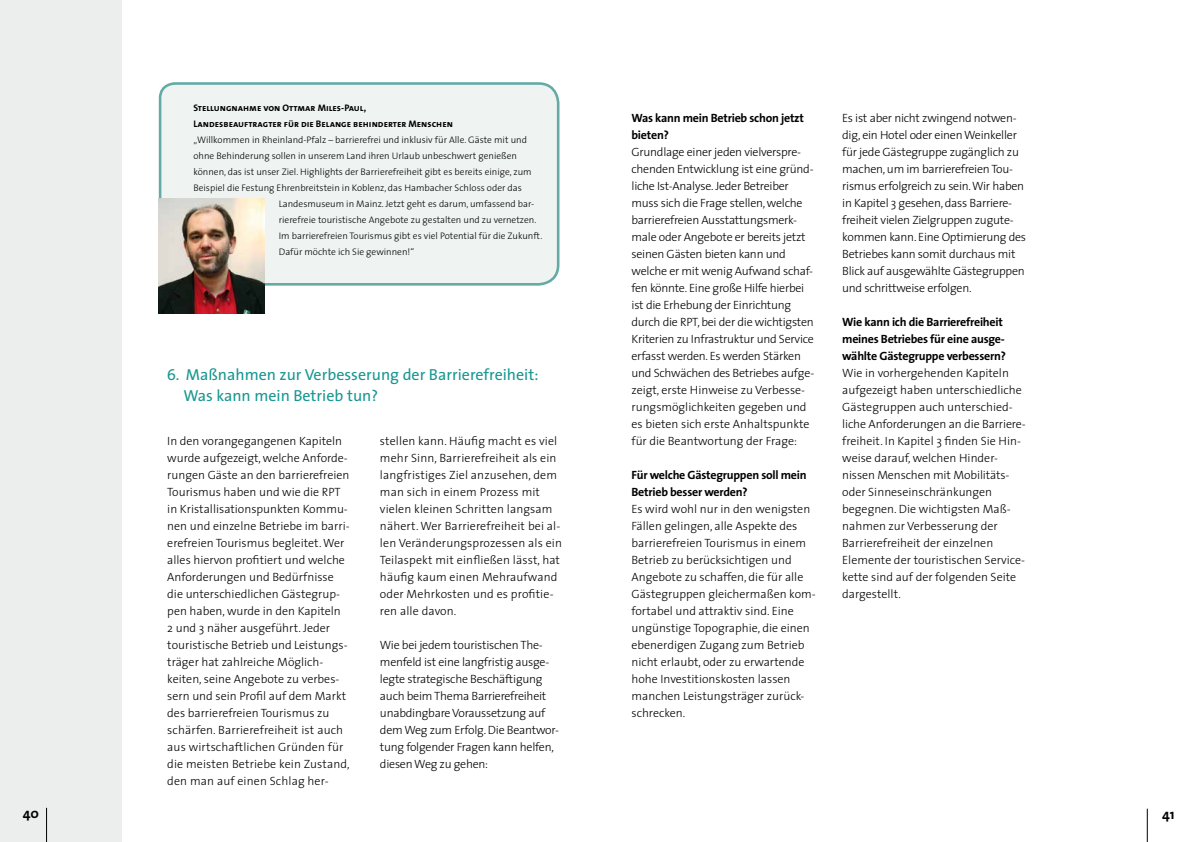
<style>
.page{position:relative;width:1191px;height:842px;background:#fff}
.page>*{position:absolute;margin:0;border:0;box-sizing:border-box;transform-origin:0 0}
.t1{font:16px/21px "The Sans";color:#199791}
.t2{font:700 14px "The Sans";color:#000}
.t3{font:300 12px/17px "The Sans";color:#000}
.t4{font:300 12px/17px "The Sans";letter-spacing:-.02em;color:#000}
.t5{font:700 12px/17px "The Sans";letter-spacing:-.02em;color:#000}
.t6{font:300 9.5px "The Sans";color:#000}
.t7{font:9.5px/16px "The Sans Bold Caps";color:#000}
.s1{font-family:"The Sans Caps"}
</style>
<div class="page">
<div style="left:0;top:0;width:122px;height:842px;background:#eceded"></div>
<hr style="left:1147px;top:809px;width:1px;height:33px;background:#000">
<hr style="left:46px;top:808px;width:1px;height:34px;background:#000">
<div style="left:158px;top:82px;width:402px;height:205px;background:#eff4f3"></div>
<img style="left:159px;top:199px;width:106px;height:114px">
<p class="t7" style="left:193px;top:99px;width:261px">Stellungnahme von Ottmar Miles-Paul,<br>Landesbeauftragter für die Belange behinderter Menschen</p>
<p class="t6" style="left:193px;top:132px;width:335px">„Willkommen in Rheinland-Pfalz – barrierefrei und inklusiv für Alle. Gäste mit und</p>
<p class="t6" style="left:193px;top:148px;width:325px">ohne Behinderung sollen in unserem Land ihren Urlaub unbeschwert genießen</p>
<p class="t6" style="left:193px;top:164px;width:340px">können, das ist unser Ziel. Highlights der Barrierefreiheit gibt es bereits einige, zum</p>
<p class="t6" style="left:193px;top:180px;width:330px">Beispiel die Festung Ehrenbreitstein in Koblenz, das Hambacher Schloss oder das</p>
<p class="t6" style="left:279px;top:196px;width:257px">Landesmuseum in Mainz. Jetzt geht es darum, umfassend bar-</p>
<p class="t6" style="left:279px;top:212px;width:259px">rierefreie touristische Angebote zu gestalten und zu vernetzen.</p>
<p class="t6" style="left:279px;top:228px;width:265px">Im barrierefreien Tourismus gibt es viel Potential für die Zukunft.</p>
<p class="t6" style="left:279px;top:244px;width:137px">Dafür möchte ich Sie gewinnen!“</p>
<h1 class="t1" style="left:183px;top:364px;width:356px;text-indent:-17px"><span class="s1">6.</span> Maßnahmen zur Verbesserung der Barrierefreiheit:<br>Was kann mein Betrieb tun?</h1>
<p class="t3" style="left:167px;top:432px;width:184px">In den vorangegangenen Kapiteln wurde aufgezeigt, welche Anforde&shy;rungen Gäste an den barrierefreien Tourismus haben und wie die RPT in Kristallisationspunkten Kommu&shy;nen und einzelne Betriebe im barri&shy;erefreien Tourismus begleitet. Wer alles hiervon profitiert und welche Anforderungen und Bedürfnisse die unterschiedlichen Gästegrup&shy;pen haben, wurde in den Kapiteln<br>2 und 3 näher ausgeführt. Jeder touristische Betrieb und Leistungs&shy;träger hat zahlreiche Möglich&shy;keiten, seine Angebote zu verbes&shy;sern und sein Profil auf dem Markt des barrierefreien Tourismus zu schärfen. Barrierefreiheit ist auch aus wirtschaftlichen Gründen für die meisten Betriebe kein Zustand, den man auf einen Schlag her-</p>
<p class="t3" style="left:380px;top:432px;width:184px">stellen kann. Häufig macht es viel mehr Sinn, Barrierefreiheit als ein langfristiges Ziel anzusehen, dem man sich in einem Prozess mit vielen kleinen Schritten langsam nähert. Wer Barrierefreiheit bei al&shy;len Veränderungsprozessen als ein<br>Teilaspekt mit einfließen lässt, hat häufig kaum einen Mehraufwand oder Mehrkosten und es profitie&shy;ren alle davon.</p>
<p class="t4" style="left:380px;top:636px;width:180px">Wie bei jedem touristischen The&shy;menfeld ist eine langfristig ausge&shy;legte strategische Beschäftigung auch beim Thema Barrierefreiheit unabdingbare Voraussetzung auf dem Weg zum Erfolg. Die Beantwor&shy;tung folgender Fragen kann helfen, diesen Weg zu gehen:</p>
<p class="t5" style="left:631px;top:109px;width:174px">Was kann mein Betrieb schon jetzt bieten?</p>
<p class="t4" style="left:631px;top:143px;width:184px">Grundlage einer jeden vielverspre&shy;chenden Entwicklung ist eine gründ&shy;liche Ist-Analyse. Jeder Betreiber muss sich die Frage stellen, welche barrierefreien Ausstattungsmerk&shy;male oder Angebote er bereits jetzt seinen Gästen bieten kann und welche er mit wenig Aufwand schaf&shy;fen könnte. Eine große Hilfe hierbei ist die Erhebung der Einrichtung durch die RPT, bei der die wichtigsten Kriterien zu Infrastruktur und Service erfasst werden. Es werden Stärken und Schwächen des Betriebes aufge&shy;zeigt, erste Hinweise zu Verbesse&shy;rungsmöglichkeiten gegeben und es bieten sich erste Anhaltspunkte für die Beantwortung der Frage:</p>
<p class="t5" style="left:631px;top:466px;width:177px">Für welche Gästegruppen soll mein<br>Betrieb besser werden?</p>
<p class="t3" style="left:631px;top:500px;width:186px">Es wird wohl nur in den wenigsten<br>Fällen gelingen, alle Aspekte des barrierefreien Tourismus in einem<br>Betrieb zu berücksichtigen und<br>Angebote zu schaffen, die für alle<br>Gästegruppen gleichermaßen kom&shy;fortabel und attraktiv sind. Eine ungünstige Topographie, die einen ebenerdigen Zugang zum Betrieb nicht erlaubt, oder zu erwartende hohe Investitionskosten lassen manchen Leistungsträger zurück&shy;schrecken.</p>
<p class="t4" style="left:842px;top:109px;width:185px">Es ist aber nicht zwingend notwen&shy;dig, ein Hotel oder einen Weinkeller für jede Gästegruppe zugänglich zu machen, um im barrierefreien Tou&shy;rismus erfolgreich zu sein. Wir haben in Kapitel 3 gesehen, dass Barriere&shy;freiheit vielen Zielgruppen zugute&shy;kommen kann. Eine Optimierung des Betriebes kann somit durchaus mit Blick auf ausgewählte Gästegruppen und schrittweise erfolgen.</p>
<p class="t5" style="left:842px;top:313px;width:165px">Wie kann ich die Barrierefreiheit meines Betriebes für eine ausge&shy;wählte Gästegruppe verbessern?</p>
<p class="t3" style="left:842px;top:364px;width:185px">Wie in vorhergehenden Kapiteln aufgezeigt haben unterschiedliche<br>Gästegruppen auch unterschied&shy;liche Anforderungen an die Barriere&shy;freiheit. In Kapitel 3 finden Sie Hin&shy;weise darauf, welchen Hinder&shy;nissen Menschen mit Mobilitäts&shy;oder Sinneseinschränkungen begegnen. Die wichtigsten Maß&shy;nahmen zur Verbesserung der<br>Barrierefreiheit der einzelnen<br>Elemente der touristischen Service&shy;kette sind auf der folgenden Seite dargestellt.</p>
<p class="t2" style="left:23px;top:801px;width:18px">40</p>
<p class="t2" style="left:1162px;top:802px;width:14px">41</p>
</div>
